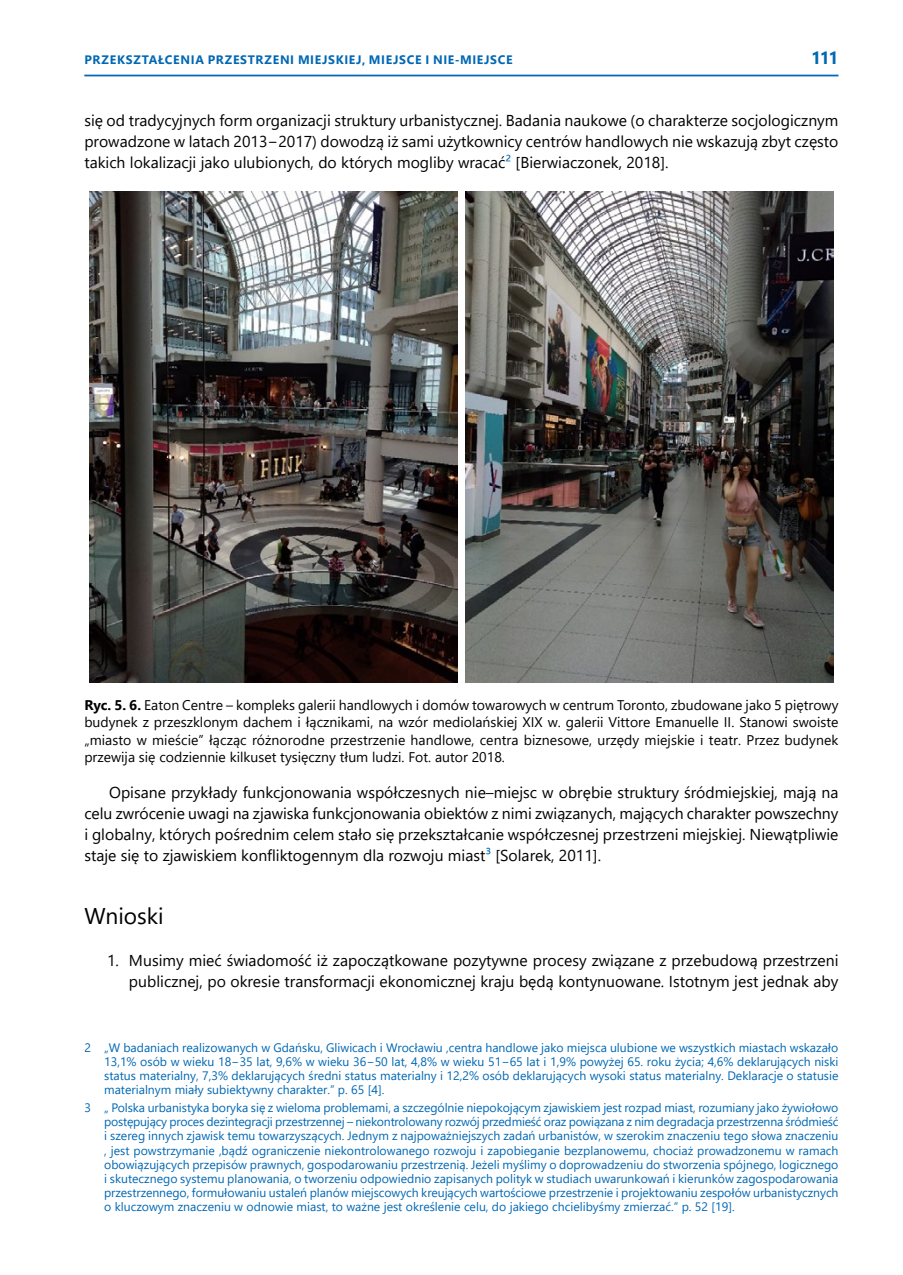
<style>
.page{position:relative;width:903px;height:1275px;background:#fff}
.page>*{position:absolute;margin:0;border:0;box-sizing:border-box;transform-origin:0 0}
.t1{font:22.75px "Segoe UI";color:#000}
.t2{font:700 17.5px "Segoe UI";color:#0068b4}
.t3{font:15.75px/21px "Segoe UI";color:#000;text-align:justify}
.t4{font:14px/17.5px "Segoe UI";color:#000;text-align:justify}
.t5{font:12.25px/14px "Segoe UI";color:#0068b4;text-align:justify}
.t6{font:700 12.25px "Segoe UI";letter-spacing:.06em;color:#0068b4}
.s1{color:#0068b4}
.s2{font-weight:700}
</style>
<div class="page">
<hr style="left:84px;top:75px;width:754px;height:1px;background:#0068b4">
<img style="left:89px;top:191px;width:368px;height:491px">
<img style="left:465px;top:191px;width:369px;height:491px">
<p class="t6" style="left:85px;top:49px;width:430px">PRZEKSZTAŁCEN IA PRZESTRZEN I MIEJSKIEJ, MIEJSCE I N IE-MIEJSCE</p>
<h2 class="t2" style="left:811px;top:42px;width:29px">111</h2>
<p class="t3" style="left:84px;top:109px;width:756px">się od tradycyjnych form organizacji struktury urbanistycznej. Badania naukowe (o charakterze socjologicznym prowadzone w latach 2013−2017) dowodzą iż sami użytkownicy centrów handlowych nie wskazują zbyt często takich lokalizacji jako ulubionych, do których mogliby wracać<span class="s1">2</span> [Bierwiaczonek, 2018].</p>
<p class="t4" style="left:84px;top:695px;width:756px"><span class="s2">RYC. 5. 6.</span> Eaton Centre – kompleks galerii handlowych i domów towarowych w centrum Toronto, zbudowane jako 5 piętrowy budynek z przeszklonym dachem i łącznikami, na wzór mediolańskiej XIX w. galerii Vittore Emanuelle II. Stanowi swoiste „miasto w mieście” łącząc różnorodne przestrzenie handlowe, centra biznesowe, urzędy miejskie i teatr. Przez budynek przewija się codziennie kilkuset tysięczny tłum ludzi. Fot. autor 2018.</p>
<p class="t3" style="left:84px;top:781px;width:756px;text-indent:25px">Opisane przykłady funkcjonowania współczesnych nie–miejsc w obrębie struktury śródmiejskiej, mają na celu zwrócenie uwagi na zjawiska funkcjonowania obiektów z nimi związanych, mających charakter powszechny i globalny, których pośrednim celem stało się przekształcanie współczesnej przestrzeni miejskiej. Niewątpliwie staje się to zjawiskiem konfliktogennym dla rozwoju miast<span class="s1">3</span> [Solarek, 2011].</p>
<h1 class="t1" style="left:84px;top:894px;width:81px">Wnioski</h1>
<p class="t3" style="left:107px;top:949px;width:733px;text-align:right">1. Musimy mieć świadomość iż zapoczątkowane pozytywne procesy związane z przebudową przestrzeni publicznej, po okresie transformacji ekonomicznej kraju będą kontynuowane. Istotnym jest jednak aby</p>
<p class="t5" style="left:104px;top:1039px;width:736px;text-indent:-20px">2 „W badaniach realizowanych w Gdańsku, Gliwicach i Wrocławiu ,centra handlowe jako miejsca ulubione we wszystkich miastach wskazało 13,1% osób w wieku 18−35 lat, 9,6% w wieku 36−50 lat, 4,8% w wieku 51−65 lat i 1,9% powyżej 65. roku życia; 4,6% deklarujących niski status materialny, 7,3% deklarujących średni status materialny i 12,2% osób deklarujących wysoki status materialny. Deklaracje o statusie materialnym miały subiektywny charakter.” p. 65 [4].</p>
<p class="t5" style="left:104px;top:1100px;width:736px;text-indent:-20px">3 „ Polska urbanistyka boryka się z wieloma problemami, a szczególnie niepokojącym zjawiskiem jest rozpad miast, rozumiany jako żywiołowo postępujący proces dezintegracji przestrzennej – niekontrolowany rozwój przedmieść oraz powiązana z nim degradacja przestrzenna śródmieść i szereg innych zjawisk temu towarzyszących. Jednym z najpoważniejszych zadań urbanistów, w szerokim znaczeniu tego słowa znaczeniu , jest powstrzymanie ,bądź ograniczenie niekontrolowanego rozwoju i zapobieganie bezplanowemu, chociaż prowadzonemu w ramach obowiązujących przepisów prawnych, gospodarowaniu przestrzenią. Jeżeli myślimy o doprowadzeniu do stworzenia spójnego, logicznego i skutecznego systemu planowania, o tworzeniu odpowiednio zapisanych polityk w studiach uwarunkowań i kierunków zagospodarowania przestrzennego, formułowaniu ustaleń planów miejscowych kreujących wartościowe przestrzenie i projektowaniu zespołów urbanistycznych o kluczowym znaczeniu w odnowie miast, to ważne jest określenie celu, do jakiego chcielibyśmy zmierzać.” p. 52 [19].</p>
</div>
